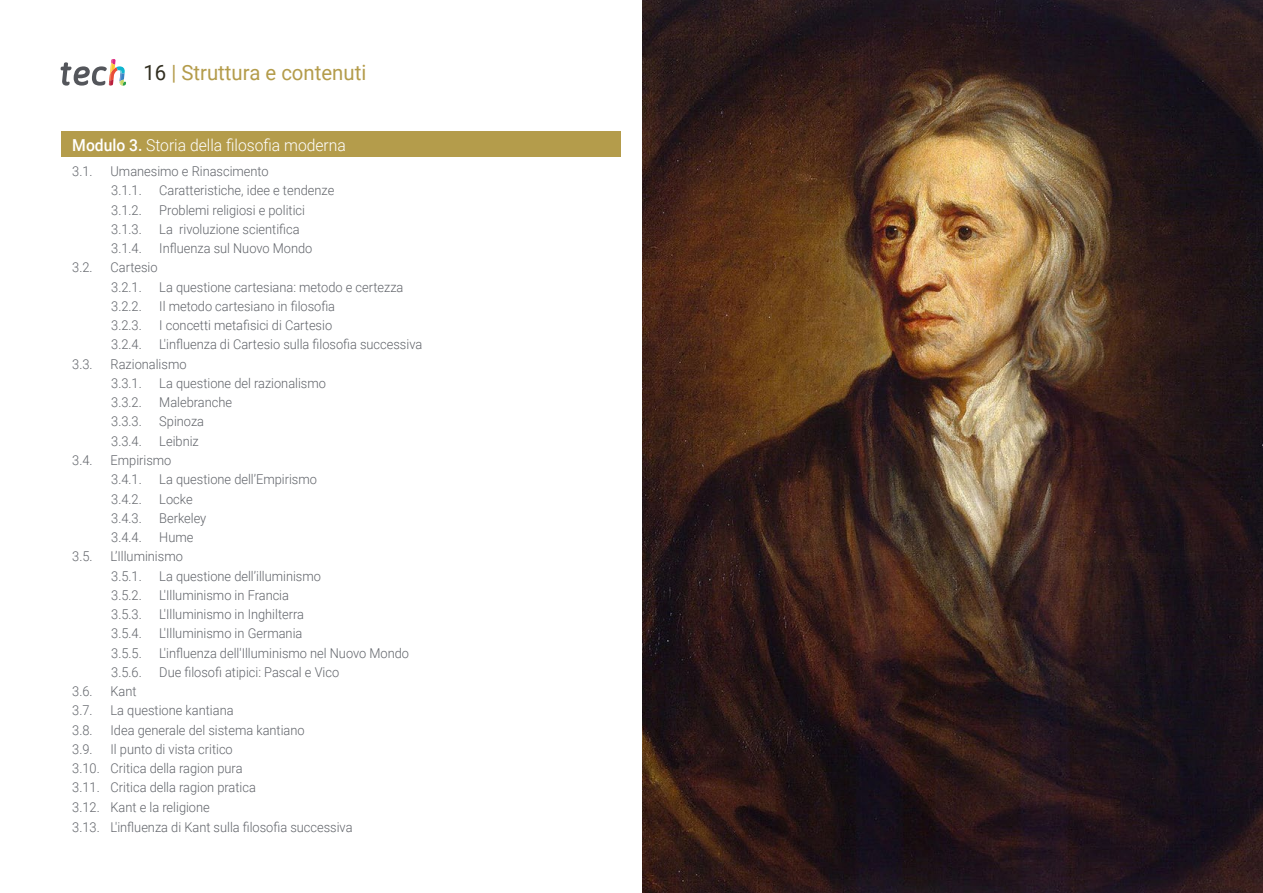
<style>
.page{position:relative;width:1263px;height:893px;background:#fff}
.page>*{position:absolute;margin:0;border:0;box-sizing:border-box;transform-origin:0 0}
.t1{font:21px "Roboto";color:#b49c4b}
.t2{font:300 16.5px "Roboto";color:#fff;scale:.95 1}
.t3{font:300 13.5px/19.2px "Roboto";color:#61646a;scale:.95 1}
.s1{color:#312e20}
.s2{font-weight:500}
</style>
<div class="page">
<svg style="left:61px;top:59px;width:65px;height:27px"></svg>
<div style="left:61px;top:132px;width:560px;height:25px;background:#b49c4b"></div>
<img style="left:642px;top:0;width:621px;height:893px">
<h1 class="t1" style="left:144px;top:57px;width:224px"><span class="s1">16</span> | Struttura e contenuti</h1>
<p class="t2" style="left:72px;top:133px;width:289px"><span class="s2">Modulo 3.</span> Storia della filosofia moderna</p>
<p class="t3" style="left:72px;top:161px;width:23px">3.1.</p>
<p class="t3" style="left:111px;top:161px;width:168px">Umanesimo e Rinascimento<br>3.1.1.</p>
<p class="t3" style="left:159px;top:181px;width:186px">Caratteristiche, idee e tendenze</p>
<p class="t3" style="left:111px;top:200px;width:34px">3.1.2.</p>
<p class="t3" style="left:159px;top:200px;width:155px">Problemi religiosi e politici</p>
<p class="t3" style="left:111px;top:219px;width:34px">3.1.3.</p>
<p class="t3" style="left:159px;top:219px;width:149px">La rivoluzione scientifica</p>
<p class="t3" style="left:111px;top:238px;width:34px">3.1.4.</p>
<p class="t3" style="left:159px;top:238px;width:163px">Influenza sul Nuovo Mondo</p>
<p class="t3" style="left:72px;top:258px;width:23px">3.2.</p>
<p class="t3" style="left:111px;top:258px;width:51px">Cartesio<br>3.2.1.</p>
<p class="t3" style="left:159px;top:277px;width:258px">La questione cartesiana: metodo e certezza</p>
<p class="t3" style="left:111px;top:296px;width:34px">3.2.2.</p>
<p class="t3" style="left:159px;top:296px;width:187px">Il metodo cartesiano in filosofia</p>
<p class="t3" style="left:111px;top:315px;width:34px">3.2.3.</p>
<p class="t3" style="left:159px;top:315px;width:183px">I concetti metafisici di Cartesio</p>
<p class="t3" style="left:111px;top:335px;width:34px">3.2.4.</p>
<p class="t3" style="left:159px;top:335px;width:278px">L'influenza di Cartesio sulla filosofia successiva</p>
<p class="t3" style="left:72px;top:354px;width:23px">3.3.</p>
<p class="t3" style="left:111px;top:354px;width:81px">Razionalismo<br>3.3.1.</p>
<p class="t3" style="left:159px;top:373px;width:177px">La questione del razionalismo</p>
<p class="t3" style="left:111px;top:392px;width:34px">3.3.2.</p>
<p class="t3" style="left:159px;top:392px;width:78px">Malebranche</p>
<p class="t3" style="left:111px;top:412px;width:34px">3.3.3.</p>
<p class="t3" style="left:159px;top:412px;width:49px">Spinoza</p>
<p class="t3" style="left:111px;top:431px;width:34px">3.3.4.</p>
<p class="t3" style="left:159px;top:431px;width:43px">Leibniz</p>
<p class="t3" style="left:72px;top:450px;width:23px">3.4.</p>
<p class="t3" style="left:111px;top:450px;width:66px">Empirismo<br>3.4.1.</p>
<p class="t3" style="left:159px;top:469px;width:167px">La questione dell’Empirismo</p>
<p class="t3" style="left:111px;top:489px;width:34px">3.4.2.</p>
<p class="t3" style="left:159px;top:489px;width:37px">Locke</p>
<p class="t3" style="left:111px;top:508px;width:34px">3.4.3.</p>
<p class="t3" style="left:159px;top:508px;width:51px">Berkeley</p>
<p class="t3" style="left:111px;top:527px;width:34px">3.4.4.</p>
<p class="t3" style="left:159px;top:527px;width:37px">Hume</p>
<p class="t3" style="left:72px;top:546px;width:23px">3.5.</p>
<p class="t3" style="left:111px;top:546px;width:78px">L’Illuminismo<br>3.5.1.</p>
<p class="t3" style="left:159px;top:566px;width:172px">La questione dell’illuminismo</p>
<p class="t3" style="left:111px;top:585px;width:34px">3.5.2.</p>
<p class="t3" style="left:159px;top:585px;width:138px">L'Illuminismo in Francia</p>
<p class="t3" style="left:111px;top:604px;width:34px">3.5.3.</p>
<p class="t3" style="left:159px;top:604px;width:154px">L'Illuminismo in Inghilterra</p>
<p class="t3" style="left:111px;top:623px;width:34px">3.5.4.</p>
<p class="t3" style="left:159px;top:623px;width:152px">L'Illuminismo in Germania</p>
<p class="t3" style="left:111px;top:643px;width:34px">3.5.5.</p>
<p class="t3" style="left:159px;top:643px;width:264px">L'influenza dell'Illuminismo nel Nuovo Mondo</p>
<p class="t3" style="left:111px;top:662px;width:34px">3.5.6.</p>
<p class="t3" style="left:159px;top:662px;width:191px">Due filosofi atipici: Pascal e Vico</p>
<p class="t3" style="left:72px;top:681px;width:23px">3.6.</p>
<p class="t3" style="left:111px;top:681px;width:29px">Kant</p>
<p class="t3" style="left:72px;top:700px;width:23px">3.7.</p>
<p class="t3" style="left:111px;top:700px;width:131px">La questione kantiana</p>
<p class="t3" style="left:72px;top:720px;width:23px">3.8.</p>
<p class="t3" style="left:111px;top:720px;width:206px">Idea generale del sistema kantiano</p>
<p class="t3" style="left:72px;top:739px;width:23px">3.9.</p>
<p class="t3" style="left:72px;top:739px;width:195px;text-indent:38px">Il punto di vista critico<br>3.10. Critica della ragion pura<br>3.11. Critica della ragion pratica<br>3.12. Kant e la religione</p>
<p class="t3" style="left:72px;top:817px;width:296px">3.13. L'influenza di Kant sulla filosofia successiva</p>
</div>
